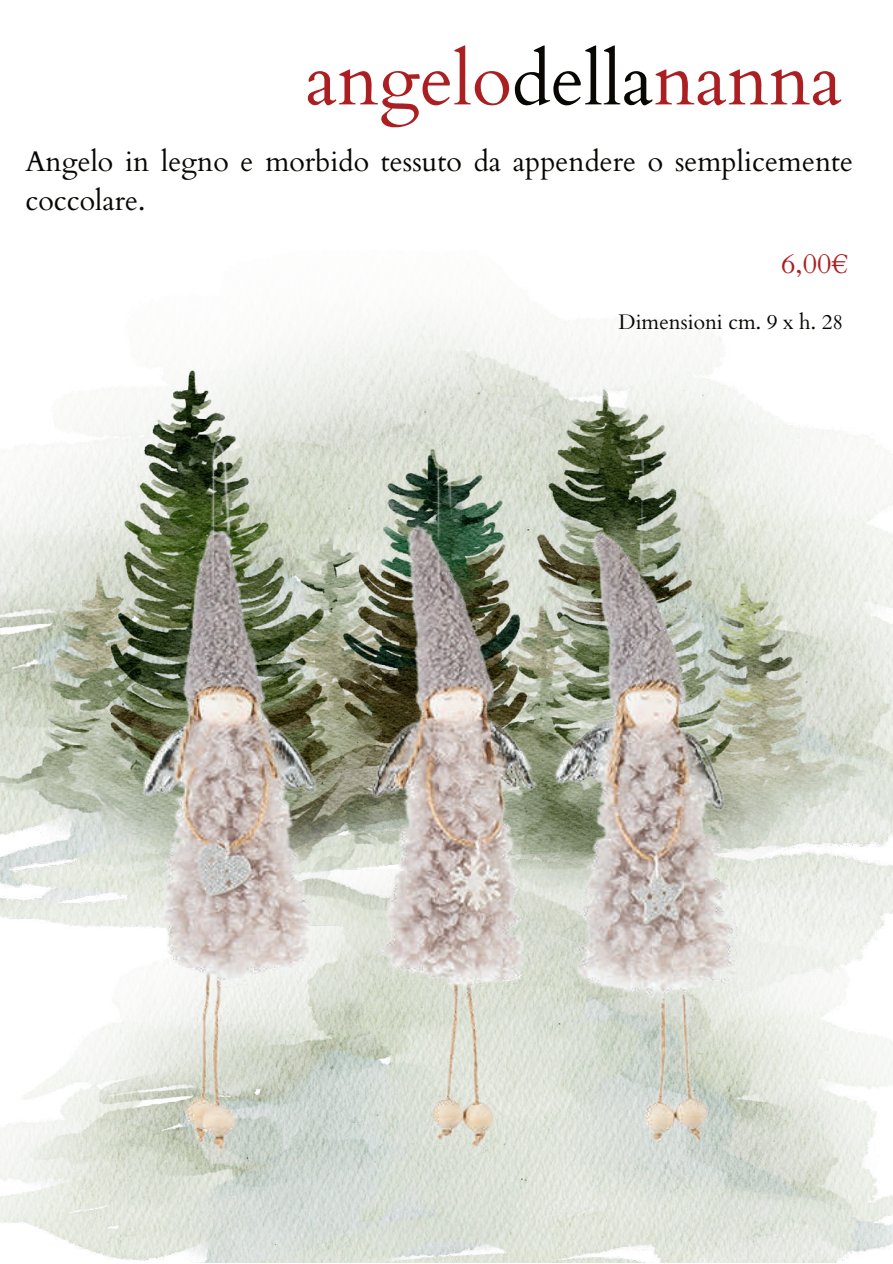
<style>
.page{position:relative;width:893px;height:1264px;background:#fff}
.page>*{position:absolute;margin:0;border:0;box-sizing:border-box;transform-origin:0 0}
.t1{font:73.5px "Cardo";color:#ab1f23}
.t2{font:28.5px/39.3px "Cardo";color:#080704}
.t3{font:28.2px "Cardo";color:#ab1f23}
.t4{font:21px "Cardo";color:#080704}
.s1{color:#080704}
</style>
<div class="page">
<img style="left:0;top:313px;width:892px;height:556px">
<img style="left:0;top:869px;width:892px;height:393px">
<img style="left:77px;top:402px;width:723px;height:798px">
<h1 class="t1" style="left:305px;top:21px;width:538px">angelo<span class="s1">della</span>nanna</h1>
<p class="t2" style="left:25px;top:140px;width:829px">Angelo in legno e morbido tessuto da appendere o semplicemente coccolare.</p>
<p class="t3" style="left:781px;top:241px;width:69px">6,00€</p>
<p class="t4" style="left:618px;top:305px;width:226px">Dimensioni cm. 9 x h. 28</p>
</div>
